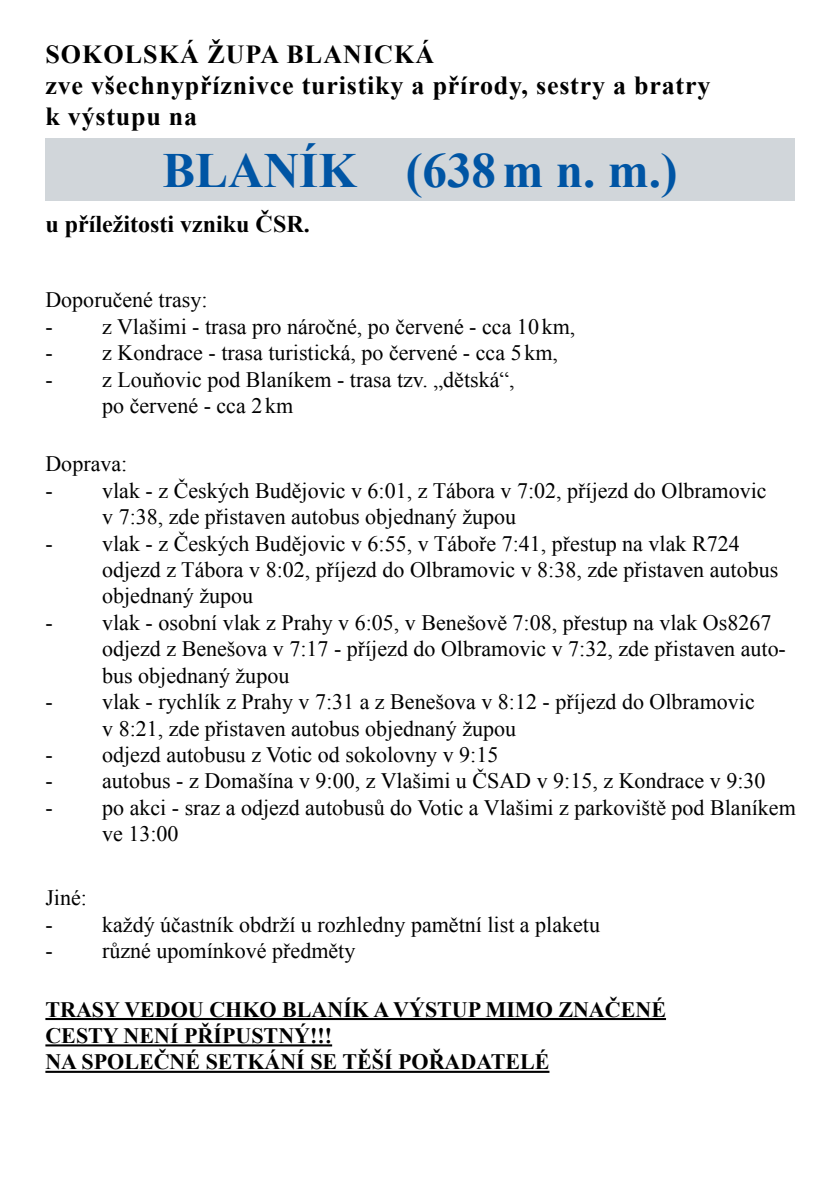
<style>
.page{position:relative;width:840px;height:1191px;background:#fff}
.page>*{position:absolute;margin:0;border:0;box-sizing:border-box;transform-origin:0 0}
.t1{font:700 49.2px "Times New Roman";color:#0055a4}
.t2{font:700 26px/31.2px "Times New Roman";letter-spacing:.03em;color:#000}
.t3{font:700 24px "Times New Roman";color:#000}
.t4{font:22px/26.4px "Times New Roman";color:#000}
.t5{font:700 22px/26.4px "Times New Roman";color:#000}
</style>
<div class="page">
<hr style="left:45px;top:1018px;width:620px;height:2px;background:#000">
<hr style="left:45px;top:1044px;width:287px;height:2px;background:#000">
<hr style="left:45px;top:1070px;width:504px;height:2px;background:#000">
<div style="left:45px;top:138px;width:749px;height:63px;background:#d1d6da"></div>
<p class="t2" style="left:45px;top:38px;width:666px">SOKOLSKÁ ŽUPA BLANICKÁ<br>zve všechnypříznivce turistiky a přírody, sestry a bratry k výstupu na</p>
<h1 class="t1" style="left:162px;top:136px;width:516px">BLANÍK (638m n. m.)</h1>
<p class="t3" style="left:45px;top:207px;width:266px">u příležitosti vzniku ČSR.</p>
<p class="t4" style="left:45px;top:286px;width:163px">Doporučené trasy:</p>
<p class="t4" style="left:45px;top:313px;width:531px">- z Vlašimi - trasa pro náročné, po červené - cca 10km,</p>
<p class="t4" style="left:45px;top:339px;width:514px">- z Kondrace - trasa turistická, po červené - cca 5km,</p>
<p class="t4" style="left:102px;top:365px;width:414px;text-indent:-57px">- z Louňovic pod Blaníkem - trasa tzv. „dětská“, po červené - cca 2km</p>
<p class="t4" style="left:45px;top:450px;width:83px">Doprava:</p>
<p class="t4" style="left:102px;top:477px;width:665px;text-indent:-57px">- vlak - z Českých Budějovic v 6:01, z Tábora v 7:02, příjezd do Olbramovic v 7:38, zde přistaven autobus objednaný župou</p>
<p class="t4" style="left:102px;top:530px;width:677px;text-indent:-57px">- vlak - z Českých Budějovic v 6:55, v Táboře 7:41, přestup na vlak R724 odjezd z Tábora v 8:02, příjezd do Olbramovic v 8:38, zde přistaven autobus objednaný župou</p>
<p class="t4" style="left:102px;top:609px;width:685px;text-indent:-57px">- vlak - osobní vlak z Prahy v 6:05, v Benešově 7:08, přestup na vlak Os8267 odjezd z Benešova v 7:17 - příjezd do Olbramovic v 7:32, zde přistaven auto&shy;bus objednaný župou</p>
<p class="t4" style="left:102px;top:688px;width:653px;text-indent:-57px">- vlak - rychlík z Prahy v 7:31 a z Benešova v 8:12 - příjezd do Olbramovic v 8:21, zde přistaven autobus objednaný župou</p>
<p class="t4" style="left:45px;top:741px;width:454px">- odjezd autobusu z Votic od sokolovny v 9:15</p>
<p class="t4" style="left:45px;top:767px;width:721px">- autobus - z Domašína v 9:00, z Vlašimi u ČSAD v 9:15, z Kondrace v 9:30</p>
<p class="t4" style="left:102px;top:794px;width:694px;text-indent:-57px">- po akci - sraz a odjezd autobusů do Votic a Vlašimi z parkoviště pod Blaníkem ve 13:00</p>
<p class="t4" style="left:45px;top:884px;width:43px">Jiné:</p>
<p class="t4" style="left:45px;top:910px;width:556px">- každý účastník obdrží u rozhledny pamětní list a plaketu</p>
<p class="t4" style="left:45px;top:937px;width:311px">- různé upomínkové předměty</p>
<p class="t5" style="left:45px;top:995px;width:621px">TRASY VEDOU CHKO BLANÍK A VÝSTUP MIMO ZNAČENÉ<br>CESTY NENÍ PŘÍPUSTNÝ!!!<br>NA SPOLEČNÉ SETKÁNÍ SE TĚŠÍ POŘADATELÉ</p>
</div>
